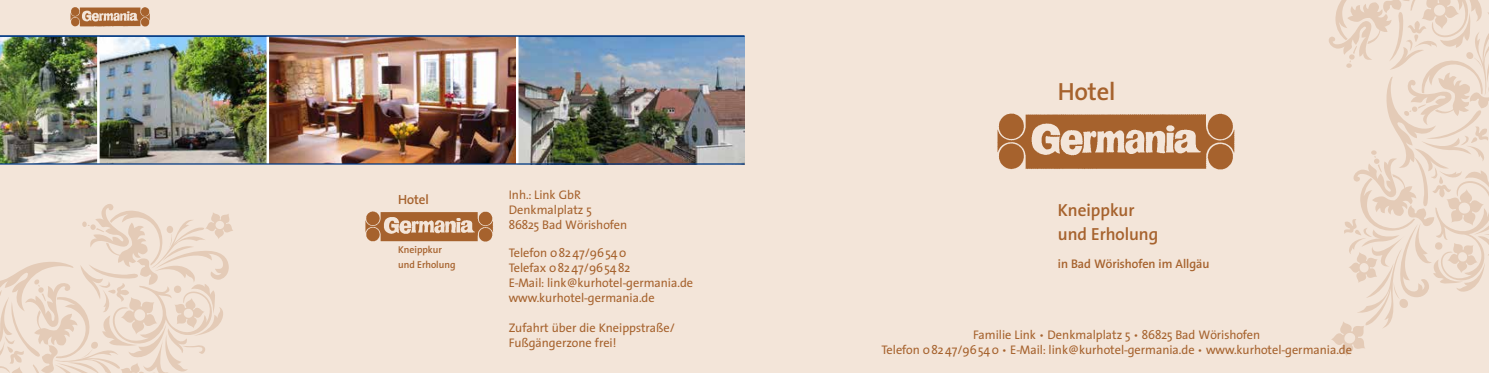
<style>
.page{position:relative;width:1489px;height:373px;background:#fff}
.page>*{position:absolute;margin:0;border:0;box-sizing:border-box;transform-origin:0 0}
.t1{font:600 24.88px "Thesis Sans";color:#a6622d}
.t2{font:600 17.5px/23.8px "Thesis Sans";color:#a6622d}
.t3{font:600 13.38px "Thesis Sans";color:#a6622d}
.t4{font:12.5px/15px "Thesis Sans";color:#a6622d}
.t5{font:600 12.5px "Thesis Sans";color:#a6622d}
.t6{font:600 10px/15px "Thesis Sans";color:#a6622d}
</style>
<div class="page">
<div style="left:0;top:0;width:1488px;height:372px;background:#f3e5d9"></div>
<svg style="left:1329px;top:0;width:159px;height:356px"></svg>
<img style="left:997px;top:113px;width:238px;height:57px">
<img style="left:100px;top:37px;width:644px;height:126px">
<img style="left:0;top:37px;width:97px;height:126px">
<svg style="left:0;top:204px;width:233px;height:168px"></svg>
<img style="left:70px;top:7px;width:80px;height:20px">
<img style="left:365px;top:211px;width:129px;height:31px">
<hr style="left:266px;top:36px;width:3px;height:128px;background:#fff">
<hr style="left:97px;top:36px;width:3px;height:128px;background:#fff">
<hr style="left:516px;top:36px;width:2px;height:128px;background:#fff">
<hr style="left:0;top:163px;width:744px;height:1px;background:#003882">
<hr style="left:0;top:35px;width:744px;height:2px;background:#003882">
<p class="t3" style="left:398px;top:192px;width:32px">Hotel</p>
<p class="t6" style="left:398px;top:242px;width:59px">Kneippkur und Erholung</p>
<h1 class="t1" style="left:1057px;top:78px;width:59px">Hotel</h1>
<p class="t4" style="left:508px;top:188px;width:120px">Inh.: Link GbR<br>Denkmalplatz 5<br>86825 Bad Wörishofen</p>
<p class="t4" style="left:508px;top:245px;width:186px">Telefon 08247/96540<br>Telefax 08247/965482<br>E-Mail: link@kurhotel-germania.de www.kurhotel-germania.de</p>
<p class="t4" style="left:508px;top:320px;width:168px">Zufahrt über die Kneippstraße/<br>Fußgängerzone frei!</p>
<p class="t4" style="left:881px;top:328px;width:472px;text-align:center">Familie Link • Denkmalplatz 5 • 86825 Bad Wörishofen<br>Telefon 08247/96540 • E-Mail: link@kurhotel-germania.de • www.kurhotel-germania.de</p>
<h2 class="t2" style="left:1057px;top:199px;width:102px">Kneippkur und Erholung</h2>
<p class="t5" style="left:1057px;top:256px;width:153px">in Bad Wörishofen im Allgäu</p>
</div>
